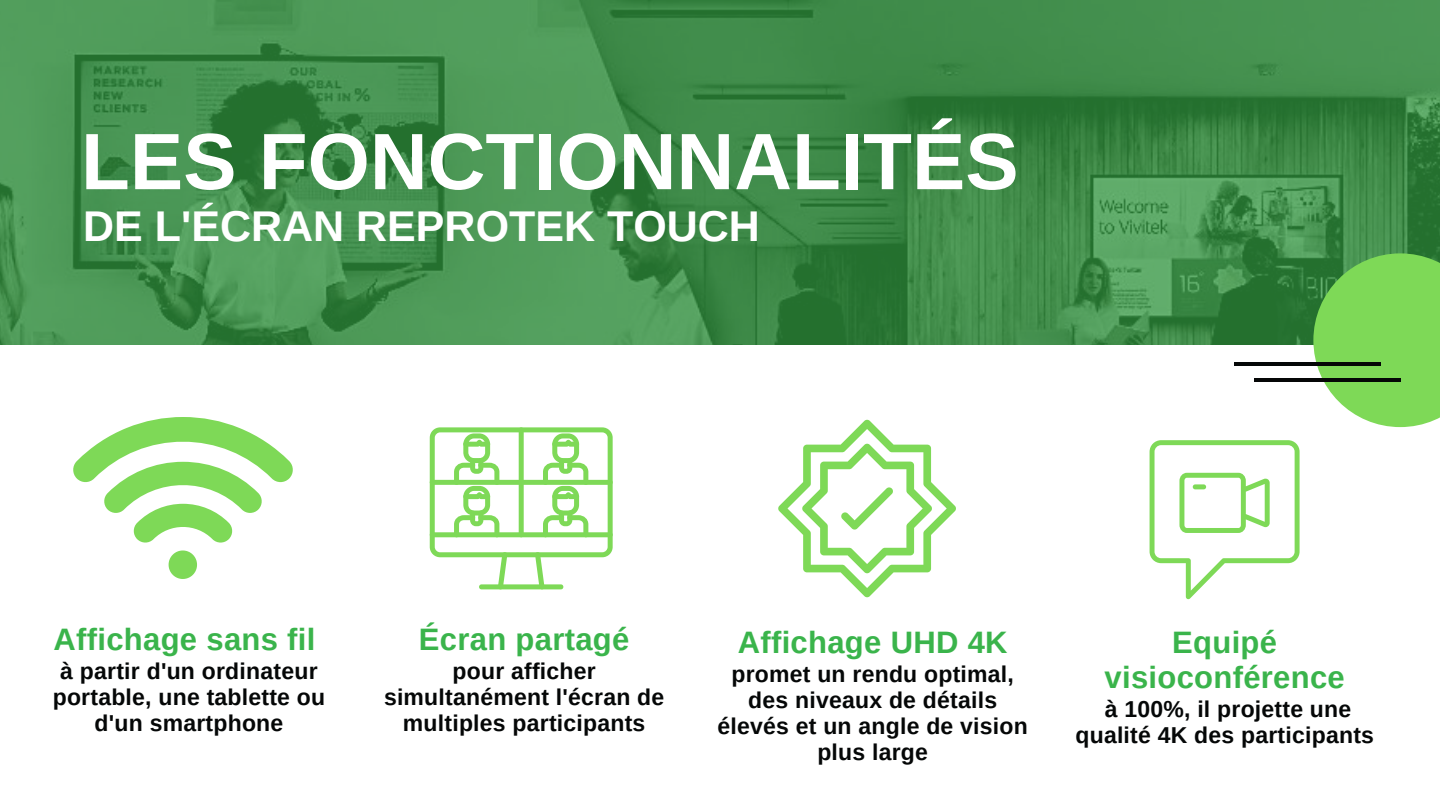
<style>
.page{position:relative;width:1440px;height:810px;background:#fff}
.page>*{position:absolute;margin:0;border:0;box-sizing:border-box;transform-origin:0 0}
.t1{font:700 80px "Arimo";color:#fff}
.t2{font:700 43px "Arimo";color:#fff}
.t3{font:700 31px/35.2px "Arimo";letter-spacing:.01em;color:#3ab44b;text-align:center}
.t4{font:700 23px/26.2px "Arimo";letter-spacing:.01em;color:#050707;text-align:center}
</style>
<div class="page">
<img style="left:0;top:0;width:1440px;height:345px">
<svg style="left:1313px;top:253px;width:127px;height:174px;background:#80d261"></svg>
<hr style="left:1234px;top:362px;width:147px;height:3px;background:#050707">
<hr style="left:1254px;top:378px;width:146px;height:3px;background:#050707">
<svg style="left:73px;top:417px;width:220px;height:126px"></svg>
<svg style="left:169px;top:551px;width:28px;height:28px"></svg>
<svg style="left:430px;top:427px;width:183px;height:162px"></svg>
<svg style="left:778px;top:420px;width:178px;height:177px"></svg>
<svg style="left:1150px;top:440px;width:150px;height:159px"></svg>
<h1 class="t1" style="left:81px;top:107px;width:939px">LES FONCTIONNALITÉS</h1>
<h2 class="t2" style="left:83px;top:196px;width:678px">DE L'ÉCRAN REPROTEK TOUCH</h2>
<h3 class="t3" style="left:54px;top:622px;width:263px">Affichage sans fil</h3>
<p class="t4" style="left:53px;top:658px;width:274px">à partir d'un ordinateur portable, une tablette ou d'un smartphone</p>
<h3 class="t3" style="left:419px;top:622px;width:212px">Écran partagé</h3>
<p class="t4" style="left:384px;top:658px;width:282px">pour afficher simultanément l'écran de multiples participants</p>
<h3 class="t3" style="left:738px;top:625px;width:271px">Affichage UHD 4K</h3>
<p class="t4" style="left:718px;top:661px;width:312px">promet un rendu optimal, des niveaux de détails élevés et un angle de vision plus large</p>
<h3 class="t3" style="left:1105px;top:625px;width:242px">Equipé visioconférence</h3>
<p class="t4" style="left:1075px;top:696px;width:300px">à 100%, il projette une qualité 4K des participants</p>
</div>
